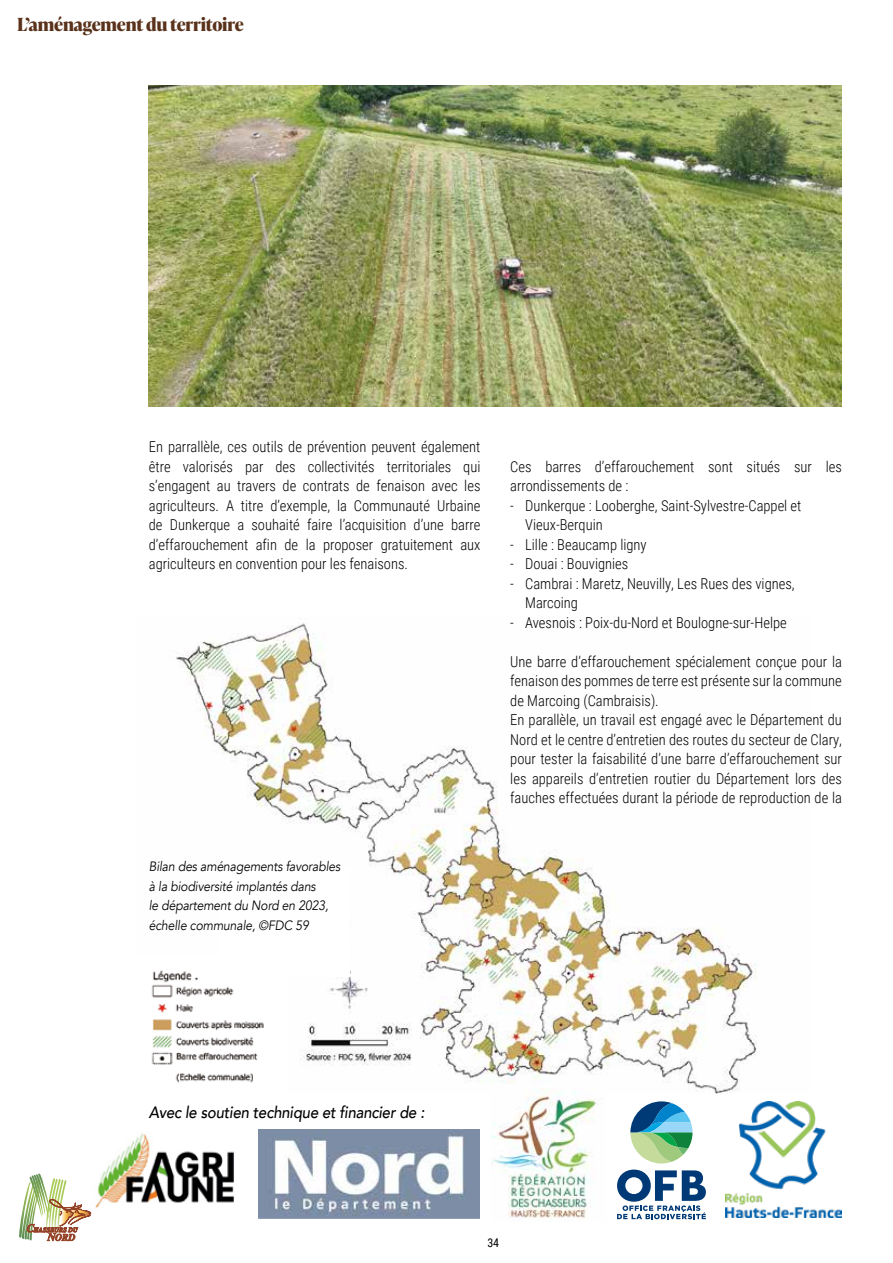
<style>
.page{position:relative;width:893px;height:1263px;background:#fff}
.page>*{position:absolute;margin:0;border:0;box-sizing:border-box;transform-origin:0 0}
.t1{font:700 18px "Ivy Presto Headline";letter-spacing:-.01em;color:#5a311a}
.t2{font:italic 500 16.5px "Avenir";letter-spacing:-.01em;color:#000;scale:.9 1}
.t3{font:300 15px/19.5px "Roboto Condensed";color:#000}
.t4{font:italic 13.5px/19.5px "Avenir";letter-spacing:-.01em;color:#000;scale:.9 1}
.t5{font:12px "Roboto Condensed";color:#000}
</style>
<div class="page">
<svg style="left:19px;top:1173px;width:73px;height:70px"></svg>
<img style="left:176px;top:623px;width:581px;height:470px">
<img style="left:149px;top:85px;width:693px;height:322px">
<svg style="left:617px;top:1169px;width:89px;height:50px"></svg>
<svg style="left:630px;top:1101px;width:62px;height:62px"></svg>
<img style="left:491px;top:1089px;width:115px;height:129px">
<img style="left:258px;top:1129px;width:222px;height:89px">
<img style="left:725px;top:1101px;width:117px;height:117px">
<div style="left:218px;top:867px;width:132px;height:110px;background:#fff"></div>
<div style="left:133px;top:963px;width:154px;height:136px;background:#fff"></div>
<img style="left:82px;top:1133px;width:152px;height:76px">
<img style="left:151px;top:956px;width:113px;height:127px">
<div style="left:254px;top:1072px;width:19px;height:16px;background:#fff"></div>
<p class="t1" style="left:17px;top:11px;width:228px">L’aménagement du territoire</p>
<p class="t3" style="left:149px;top:436px;width:333px;text-align:justify">En parrallèle, ces outils de prévention peuvent également être valorisés par des collectivités territoriales qui s’engagent au travers de contrats de fenaison avec les agriculteurs. A titre d’exemple, la Communauté Urbaine de Dunkerque a souhaité faire l’acquisition d’une barre d’effarouchement afin de la proposer gratuitement aux agriculteurs en convention pour les fenaisons.</p>
<p class="t4" style="left:149px;top:857px;width:214px">Bilan des aménagements favorables à la biodiversité implantés dans<br>le département du Nord en 2023, échelle communale, ©FDC 59</p>
<p class="t3" style="left:510px;top:456px;width:333px">Ces barres d’effarouchement sont situés sur les arrondissements de :</p>
<p class="t3" style="left:525px;top:495px;width:278px;text-indent:-15px">- Dunkerque : Looberghe, Saint-Sylvestre-Cappel et<br>Vieux-Berquin</p>
<p class="t3" style="left:510px;top:534px;width:138px">- Lille : Beaucamp ligny</p>
<p class="t3" style="left:510px;top:553px;width:120px">- Douai : Bouvignies</p>
<p class="t3" style="left:525px;top:573px;width:271px;text-indent:-15px">- Cambrai : Maretz, Neuvilly, Les Rues des vignes,<br>Marcoing</p>
<p class="t3" style="left:510px;top:612px;width:278px">- Avesnois : Poix-du-Nord et Boulogne-sur-Helpe</p>
<p class="t3" style="left:510px;top:651px;width:333px">Une barre d’effarouchement spécialement conçue pour la fenaison des pommes de terre est présente sur la commune de Marcoing (Cambraisis).<br>En parallèle, un travail est engagé avec le Département du Nord et le centre d’entretien des routes du secteur de Clary, pour tester la faisabilité d’une barre d’effarouchement sur les appareils d’entretien routier du Département lors des fauches effectuées durant la période de reproduction de la</p>
<p class="t2" style="left:149px;top:1103px;width:308px">Avec le soutien technique et financier de :</p>
<p class="t5" style="left:487px;top:1234px;width:13px">34</p>
</div>
